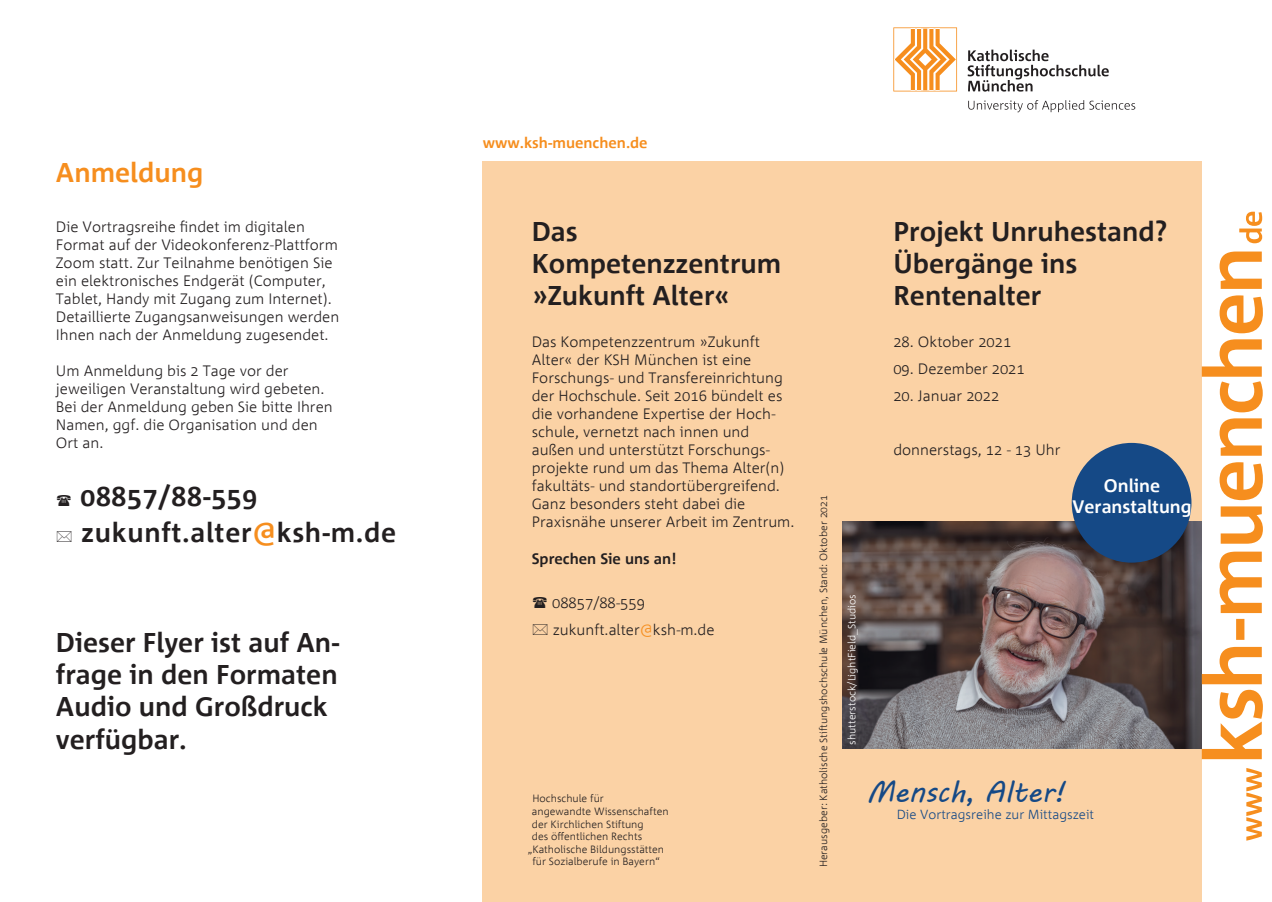
<style>
.page{position:relative;width:1272px;height:902px;background:#fff}
.page>*{position:absolute;margin:0;border:0;box-sizing:border-box;transform-origin:0 0}
.t1{font:29.55px "MV Boli";letter-spacing:-.005em;color:#154986}
.t2{font:700 27px/32.4px "Corpid";color:#231f20}
.t3{font:700 27px/36px "Corpid";letter-spacing:.025em;color:#231f20}
.t4{font:700 27px "Corpid";color:#f68e1e}
.t5{font:700 18px/21.6px "Corpid";color:#fff;text-align:center}
.t6{font:300 15px/18px "Corpid";color:#231f20}
.t7{font:700 15px "Corpid";color:#f68e1e}
.t8{font:700 15px "Corpid";color:#231f20}
.t9{font:300 13.05px "Corpid";color:#154986}
.t10{font:300 10.5px "Corpid";color:#231f20}
.t11{font:300 10.5px "Corpid";color:#fff}
.s1{color:#f68e1e}
</style>
<div class="page">
<div style="left:842px;top:162px;width:359px;height:739px;background:#fbd2a5"></div>
<div style="left:482px;top:162px;width:360px;height:739px;background:#fbd2a5"></div>
<img style="left:842px;top:521px;width:359px;height:227px">
<svg style="left:893px;top:27px;width:64px;height:64px"></svg>
<svg style="left:967px;top:50px;width:168px;height:62px"></svg>
<svg style="left:1201px;top:212px;width:61px;height:628px"></svg>
<div style="left:1071px;top:443px;width:120px;height:119px;background:#154986;border-radius:50%"></div>
<h2 class="t4" style="left:56px;top:156px;width:149px">Anmeldung</h2>
<p class="t6" style="left:56px;top:217px;width:285px">Die Vortragsreihe findet im digitalen Format auf der Videokonferenz-Plattform Zoom statt. Zur Teilnahme benötigen Sie ein elektronisches Endgerät (Computer, Tablet, Handy mit Zugang zum Internet).<br>Detaillierte Zugangsanweisungen werden Ihnen nach der Anmeldung zugesendet.</p>
<p class="t6" style="left:56px;top:361px;width:278px">Um Anmeldung bis 2 Tage vor der jeweiligen Veranstaltung wird gebeten.<br>Bei der Anmeldung geben Sie bitte Ihren<br>Namen, ggf. die Organisation und den<br>Ort an.</p>
<h2 class="t3" style="left:81px;top:478px;width:317px">08857/88-559 zukunft.alter<span class="s1">@</span>ksh-m.de</h2>
<h2 class="t2" style="left:56px;top:625px;width:285px">Dieser Flyer ist auf An&shy;frage in den Formaten<br>Audio und Großdruck verfügbar.</h2>
<p class="t7" style="left:482px;top:134px;width:166px">www.ksh-muenchen.de</p>
<h2 class="t2" style="left:531px;top:214px;width:251px">Das<br>Kompetenzzentrum »Zukunft Alter«</h2>
<p class="t6" style="left:532px;top:333px;width:264px">Das Kompetenzzentrum »Zukunft Alter« der KSH München ist eine Forschungs- und Transfereinrichtung der Hochschule. Seit 2016 bündelt es die vorhandene Expertise der Hoch&shy;schule, vernetzt nach innen und außen und unterstützt Forschungs&shy;projekte rund um das Thema Alter(n) fakultäts- und standortübergreifend.<br>Ganz besonders steht dabei die Praxisnähe unserer Arbeit im Zentrum.</p>
<p class="t8" style="left:532px;top:549px;width:146px">Sprechen Sie uns an!</p>
<p class="t6" style="left:552px;top:589px;width:164px;line-height:26.5px">08857/88-559 zukunft.alter<span class="s1">@</span>ksh-m.de</p>
<p class="t10" style="left:532px;top:792px;width:73px">Hochschule für</p>
<p class="t10" style="left:532px;top:804px;width:138px">angewandte Wissenschaften</p>
<p class="t10" style="left:532px;top:817px;width:113px">der Kirchlichen Stiftung</p>
<p class="t10" style="left:532px;top:830px;width:112px">des öffentlichen Rechts</p>
<p class="t10" style="left:527px;top:842px;width:138px">„Katholische Bildungsstätten</p>
<p class="t10" style="left:532px;top:855px;width:129px">für Sozialberufe in Bayern“</p>
<p class="t10" style="left:817px;top:867px;width:373px;rotate:-90deg">Herausgeber: Katholische Stiftungshochschule München, Stand: Oktober 2021</p>
<h2 class="t2" style="left:893px;top:214px;width:275px">Projekt Unruhestand?<br>Übergänge ins<br>Rentenalter</h2>
<p class="t6" style="left:893px;top:333px;width:119px">28. Oktober 2021</p>
<p class="t6" style="left:893px;top:360px;width:133px">09. Dezember 2021</p>
<p class="t6" style="left:893px;top:387px;width:107px">20. Januar 2022</p>
<p class="t6" style="left:893px;top:441px;width:169px">donnerstags, 12 - 13 Uhr</p>
<p class="t5" style="left:1072px;top:474px;width:120px">Online<br>Veranstaltung</p>
<p class="t11" style="left:845px;top:744px;width:152px;rotate:-90deg">shutterstock/LightField_Studios</p>
<h1 class="t1" style="left:866px;top:771px;width:200px">Mensch, Alter!</h1>
<p class="t9" style="left:896px;top:806px;width:199px">Die Vortragsreihe zur Mittagszeit</p>
</div>
